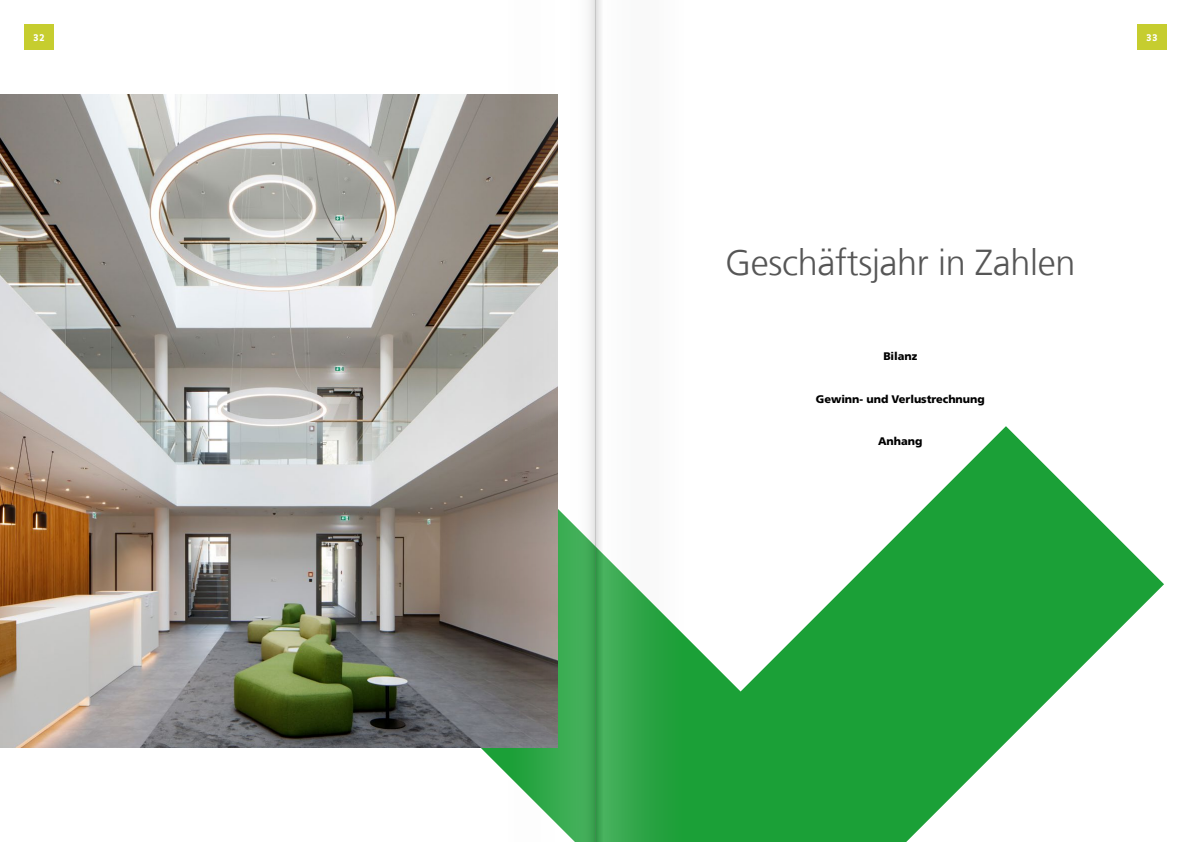
<style>
.page{position:relative;width:1191px;height:842px;background:#fff}
.page>*{position:absolute;margin:0;border:0;box-sizing:border-box;transform-origin:0 0}
.t1{font:300 36px "Frutiger LT Com";letter-spacing:-.01em;color:#565656}
.t2{font:900 11px "Frutiger LT Com";letter-spacing:-.005em;color:#000}
.t3{font:700 10px "Vista Slab OTCE";color:#fff}
</style>
<div class="page">
<svg style="left:317px;top:426px;width:847px;height:416px"></svg>
<img style="left:0;top:95px;width:506px;height:652px">
<div style="left:24px;top:24px;width:30px;height:26px;background:#c6cd2f"></div>
<div style="left:1137px;top:24px;width:29px;height:26px;background:#c6cd2f"></div>
<svg style="left:595px;top:0;width:89px;height:842px"></svg>
<svg style="left:506px;top:0;width:89px;height:842px"></svg>
<p class="t3" style="left:33px;top:31px;width:12px">32</p>
<p class="t3" style="left:1146px;top:31px;width:12px">33</p>
<h1 class="t1" style="left:725px;top:242px;width:352px">Geschäftsjahr in Zahlen</h1>
<p class="t2" style="left:883px;top:350px;width:35px">Bilanz</p>
<p class="t2" style="left:816px;top:392px;width:170px">Gewinn- und Verlustrechnung</p>
<p class="t2" style="left:878px;top:435px;width:46px">Anhang</p>
</div>
